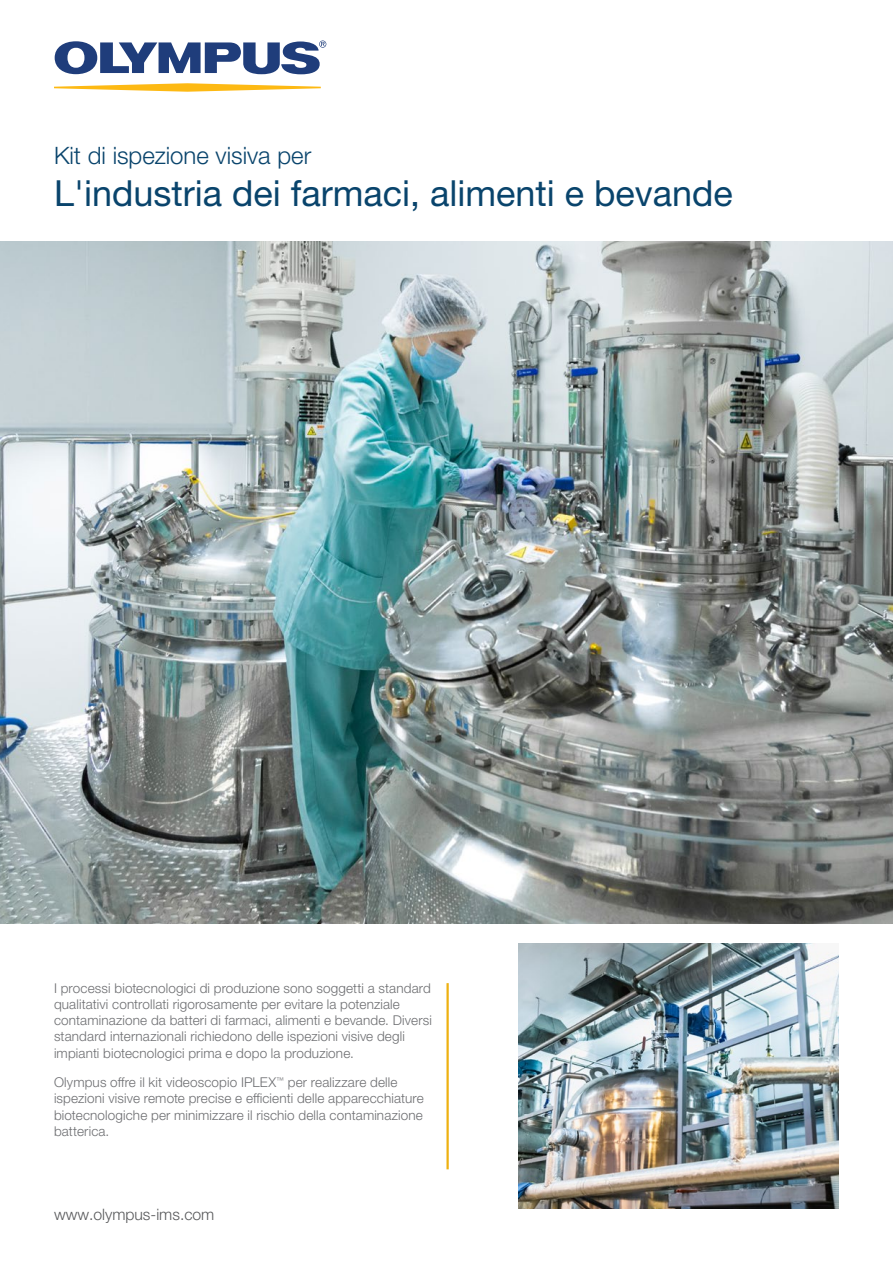
<style>
.page{position:relative;width:893px;height:1263px;background:#fff}
.page>*{position:absolute;margin:0;border:0;box-sizing:border-box;transform-origin:0 0}
.Title_3{font:36px "Helvetica Neue LTW1 G";color:#09446c}
.Title_3-2{font:300 24px "Helvetica Neue LTW1 G";color:#09446c}
.t1{font:300 15.75px "Helvetica Neue LTW1 G";color:#58595b}
.Text{font:300 13.5px/16.2px "Helvetica Neue LTW1 G";letter-spacing:.01em;color:#6d6e71}
</style>
<div class="page">
<img style="left:0;top:241px;width:893px;height:682px">
<img style="left:518px;top:943px;width:321px;height:266px">
<hr style="left:446px;top:983px;width:3px;height:186px;background:#eeb111">
<svg style="left:54px;top:83px;width:267px;height:9px"></svg>
<svg style="left:55px;top:41px;width:271px;height:33px"></svg>
<p class="Title_3-2" style="left:54px;top:141px;width:259px">Kit di ispezione visiva per</p>
<p class="Title_3" style="left:54px;top:171px;width:680px">L'industria dei farmaci, alimenti e bevande</p>
<p class="Text" style="left:54px;top:980px;width:379px">I processi biotecnologici di produzione sono soggetti a standard qualitativi controllati rigorosamente per evitare la potenziale contaminazione da batteri di farmaci, alimenti e bevande. Diversi standard internazionali richiedono delle ispezioni visive degli impianti biotecnologici prima e dopo la produzione.</p>
<p class="Text" style="left:54px;top:1074px;width:371px">Olympus offre il kit videoscopio IPLEX<sup>™</sup> per realizzare delle ispezioni visive remote precise e efficienti delle apparecchiature biotecnologiche per minimizzare il rischio della contaminazione batterica.</p>
<p class="t1" style="left:54px;top:1205px;width:162px">www.olympus-ims.com</p>
</div>
